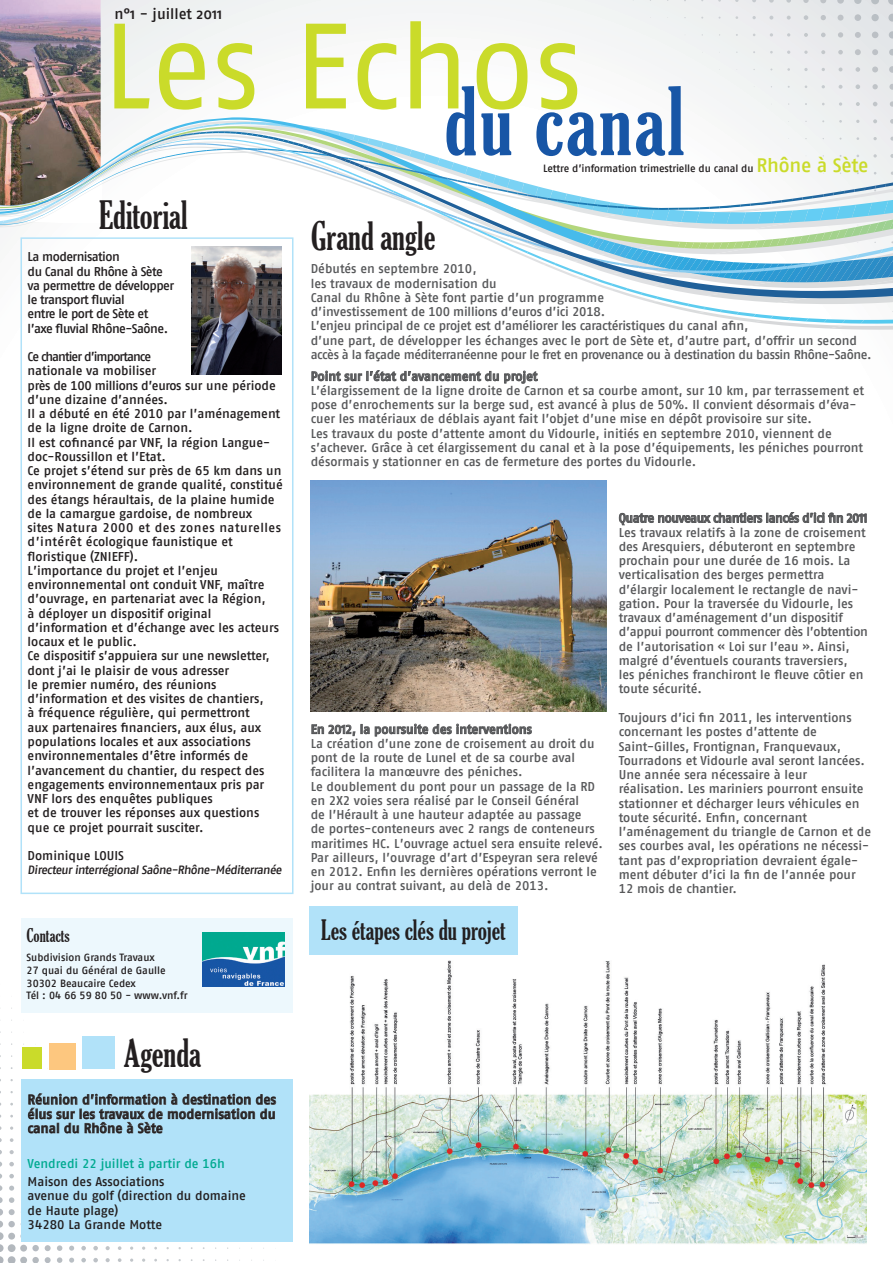
<style>
.page{position:relative;width:893px;height:1263px;background:#fff}
.page>*{position:absolute;margin:0;border:0;box-sizing:border-box;transform-origin:0 0}
.t1{font:extra-condensed 37.5px "Gloucester";color:#231f20}
.t2{font:extra-condensed 27px "Gloucester";color:#231f20}
.t3{font:extra-condensed 18px "Gloucester";color:#231f20}
.t4{font:15px "Fago No Med";color:#231f20}
.t5{font:13.5px/14.2px "Fago No Med Lf";color:#231f20;text-align:justify}
.t6{font:12.75px/14.2px "Fago No Med Tf";letter-spacing:-.005em;color:#57585a}
.t7{font:12.75px/14.2px "Fago No Med Tf";letter-spacing:-.005em;color:#231f20}
.t8{font:12.75px/14.2px "Fago No Med Tf";letter-spacing:-.04em;color:#231f20}
.t9{font:12.75px "Fago No Med Lf";letter-spacing:-.01em;color:#57585a}
.t10{font:12.75px "Fago No Med Lf";letter-spacing:-.03em;color:#57585a}
.t11{font:12.75px "Fago No Med Tf";color:#00aa91}
.t12{font:12px "Fago No Med Tf";color:#231f20}
.t13{font:10.5px/12.6px "Fago No Med Tf";color:#231f20}
.t14{font:10.5px "Fago No Med";letter-spacing:-.015em;color:#231f20}
.s1{font-size:19.5px;color:#cadb2a}
</style>
<div class="page">
<svg style="left:118px;top:1258px;width:3px;height:4px"></svg>
<svg style="left:106px;top:1258px;width:4px;height:4px"></svg>
<svg style="left:93px;top:1258px;width:5px;height:4px"></svg>
<svg style="left:81px;top:1258px;width:5px;height:4px"></svg>
<svg style="left:69px;top:1257px;width:5px;height:6px"></svg>
<svg style="left:57px;top:1257px;width:5px;height:6px"></svg>
<svg style="left:45px;top:1257px;width:6px;height:6px"></svg>
<svg style="left:118px;top:1246px;width:3px;height:4px"></svg>
<svg style="left:106px;top:1246px;width:4px;height:4px"></svg>
<svg style="left:93px;top:1246px;width:5px;height:4px"></svg>
<svg style="left:81px;top:1246px;width:5px;height:4px"></svg>
<svg style="left:69px;top:1245px;width:5px;height:6px"></svg>
<svg style="left:57px;top:1245px;width:5px;height:6px"></svg>
<svg style="left:45px;top:1245px;width:6px;height:6px"></svg>
<svg style="left:0;top:1221px;width:39px;height:42px"></svg>
<svg style="left:9px;top:1209px;width:6px;height:6px"></svg>
<svg style="left:0;top:1209px;width:3px;height:6px"></svg>
<svg style="left:9px;top:1197px;width:5px;height:6px"></svg>
<svg style="left:0;top:1197px;width:3px;height:6px"></svg>
<svg style="left:9px;top:1185px;width:5px;height:6px"></svg>
<svg style="left:9px;top:1174px;width:5px;height:4px"></svg>
<svg style="left:9px;top:1162px;width:5px;height:4px"></svg>
<svg style="left:10px;top:1150px;width:4px;height:4px"></svg>
<svg style="left:10px;top:1138px;width:3px;height:4px"></svg>
<div style="left:22px;top:1048px;width:20px;height:21px;background:#cadb2a"></div>
<div style="left:82px;top:1036px;width:33px;height:33px;background:#b1e2f9"></div>
<div style="left:49px;top:1043px;width:26px;height:26px;background:#fdc77f"></div>
<div style="left:21px;top:1079px;width:272px;height:163px;background:#b1e2f9"></div>
<svg style="left:197px;top:1094px;width:79px;height:25px"></svg>
<svg style="left:28px;top:1093px;width:71px;height:41px"></svg>
<svg style="left:99px;top:1093px;width:98px;height:41px"></svg>
<svg style="left:769px;top:0;width:5px;height:3px"></svg>
<svg style="left:786px;top:0;width:5px;height:3px"></svg>
<svg style="left:803px;top:0;width:6px;height:3px"></svg>
<svg style="left:820px;top:0;width:6px;height:3px"></svg>
<svg style="left:837px;top:0;width:7px;height:4px"></svg>
<svg style="left:854px;top:0;width:7px;height:4px"></svg>
<svg style="left:871px;top:0;width:8px;height:4px"></svg>
<svg style="left:888px;top:0;width:5px;height:5px"></svg>
<svg style="left:752px;top:16px;width:4px;height:3px"></svg>
<svg style="left:769px;top:16px;width:4px;height:4px"></svg>
<svg style="left:787px;top:16px;width:4px;height:4px"></svg>
<svg style="left:804px;top:15px;width:4px;height:5px"></svg>
<svg style="left:821px;top:15px;width:5px;height:5px"></svg>
<svg style="left:838px;top:15px;width:5px;height:6px"></svg>
<svg style="left:854px;top:14px;width:7px;height:7px"></svg>
<svg style="left:871px;top:14px;width:8px;height:7px"></svg>
<svg style="left:888px;top:14px;width:5px;height:7px"></svg>
<svg style="left:311px;top:370px;width:227px;height:14px"></svg>
<img style="left:0;top:0;width:101px;height:117px">
<svg style="left:0;top:117px;width:109px;height:154px"></svg>
<svg style="left:38px;top:131px;width:71px;height:106px"></svg>
<img style="left:0;top:136px;width:109px;height:92px">
<div style="left:21px;top:918px;width:272px;height:94px;background:#edf8fd"></div>
<img style="left:203px;top:932px;width:81px;height:54px">
<img style="left:311px;top:480px;width:296px;height:231px">
<svg style="left:619px;top:512px;width:240px;height:13px"></svg>
<svg style="left:859px;top:513px;width:8px;height:10px"></svg>
<img style="left:309px;top:960px;width:557px;height:284px">
<svg style="left:311px;top:723px;width:221px;height:14px"></svg>
<div style="left:309px;top:906px;width:209px;height:49px;background:#b1e2f9"></div>
<svg style="left:109px;top:21px;width:784px;height:309px"></svg>
<div style="left:21px;top:237px;width:272px;height:657px;border:2px solid #b1e2f9"></div>
<img style="left:191px;top:247px;width:90px;height:128px">
<p class="t4" style="left:114px;top:5px;width:110px">n°1 - juillet 2011</p>
<h1 class="t1" style="left:99px;top:194px;width:90px">Editorial</h1>
<p class="t8" style="left:28px;top:250px;width:148px">La modernisation<br>du Canal du Rhône à Sète va permettre de développer le transport fluvial<br>entre le port de Sète et l’axe fluvial Rhône-Saône.</p>
<p class="t7" style="left:28px;top:349px;width:257px">Ce chantier d’importance<br>nationale va mobiliser<br>près de 100 millions d’euros sur une période d’une dizaine d’années.<br>Il a débuté en été 2010 par l’aménagement de la ligne droite de Carnon.<br>Il est cofinancé par VNF, la région Langue&shy;doc-Roussillon et l’Etat.<br>Ce projet s’étend sur près de 65 km dans un environnement de grande qualité, constitué des étangs héraultais, de la plaine humide de la camargue gardoise, de nombreux<br>sites Natura 2000 et des zones naturelles d’intérêt écologique faunistique et floristique (ZNIEFF).<br>L’importance du projet et l’enjeu environnemental ont conduit VNF, maître d’ouvrage, en partenariat avec la Région,<br>à déployer un dispositif original d’information et d’échange avec les acteurs locaux et le public.<br>Ce dispositif s’appuiera sur une newsletter, dont j’ai le plaisir de vous adresser<br>le premier numéro, des réunions d’information et des visites de chantiers,<br>à fréquence régulière, qui permettront<br>aux partenaires financiers, aux élus, aux populations locales et aux associations environnementales d’être informés de l’avancement du chantier, du respect des engagements environnementaux pris par VNF lors des enquêtes publiques<br>et de trouver les réponses aux questions que ce projet pourrait susciter.</p>
<p class="t7" style="left:28px;top:848px;width:98px">Dominique LOUIS</p>
<p class="t12" style="left:28px;top:863px;width:257px">Directeur interrégional Saône-Rhône-Méditerranée</p>
<h3 class="t3" style="left:27px;top:925px;width:45px">Contacts</h3>
<p class="t13" style="left:27px;top:951px;width:162px">Subdivision Grands Travaux<br>27 quai du Général de Gaulle<br>30302 Beaucaire Cedex<br>Tél : 04 66 59 80 50 - www.vnf.fr</p>
<h1 class="t1" style="left:124px;top:1032px;width:79px">Agenda</h1>
<p class="t5" style="left:28px;top:1092px;width:250px">Réunion d’information à destination des élus sur les travaux de modernisation du canal du Rhône à Sète</p>
<p class="t11" style="left:28px;top:1156px;width:199px">Vendredi 22 juillet à partir de 16h</p>
<p class="t7" style="left:28px;top:1174px;width:220px">Maison des Associations<br>avenue du golf (direction du domaine de Haute plage)<br>34280 La Grande Motte</p>
<h1 class="t1" style="left:311px;top:215px;width:126px">Grand angle</h1>
<p class="t14" style="left:543px;top:162px;width:327px">Lettre d’information trimestrielle du canal du <span class="s1">Rhône à Sète</span></p>
<p class="t6" style="left:311px;top:262px;width:562px">Débutés en septembre 2010,<br>les travaux de modernisation du<br>Canal du Rhône à Sète font partie d’un programme<br>d’investissement de 100 millions d’euros d’ici 2018.<br>L’enjeu principal de ce projet est d’améliorer les caractéristiques du canal afin,<br>d’une part, de développer les échanges avec le port de Sète et, d’autre part, d’offrir un second accès à la façade méditerranéenne pour le fret en provenance ou à destination du bassin Rhône-Saône.</p>
<p class="t9" style="left:311px;top:369px;width:228px">Point sur l’état d’avancement du projet</p>
<p class="t6" style="left:311px;top:383px;width:555px">L’élargissement de la ligne droite de Carnon et sa courbe amont, sur 10 km, par terrassement et pose d’enrochements sur la berge sud, est avancé à plus de 50%. Il convient désormais d’éva&shy;cuer les matériaux de déblais ayant fait l’objet d’une mise en dépôt provisoire sur site.<br>Les travaux du poste d’attente amont du Vidourle, initiés en septembre 2010, viennent de s’achever. Grâce à cet élargissement du canal et à la pose d’équipements, les péniches pourront désormais y stationner en cas de fermeture des portes du Vidourle.</p>
<p class="t9" style="left:311px;top:722px;width:223px">En 2012, la poursuite des interventions</p>
<p class="t6" style="left:311px;top:736px;width:294px">La création d’une zone de croisement au droit du pont de la route de Lunel et de sa courbe aval facilitera la manœuvre des péniches.<br>Le doublement du pont pour un passage de la RD en 2X2 voies sera réalisé par le Conseil Général<br>de l’Hérault à une hauteur adaptée au passage<br>de portes-conteneurs avec 2 rangs de conteneurs maritimes HC. L’ouvrage actuel sera ensuite relevé.<br>Par ailleurs, l’ouvrage d’art d’Espeyran sera relevé en 2012. Enfin les dernières opérations verront le jour au contrat suivant, au delà de 2013.</p>
<h2 class="t2" style="left:321px;top:915px;width:186px">Les étapes clés du projet</h2>
<p class="t10" style="left:619px;top:511px;width:250px">Quatre nouveaux chantiers lancés d’ici fin 2011</p>
<p class="t6" style="left:619px;top:525px;width:251px">Les travaux relatifs à la zone de croisement des Aresquiers, débuteront en septembre prochain pour une durée de 16 mois. La verticalisation des berges permettra d’élargir localement le rectangle de navi&shy;gation. Pour la traversée du Vidourle, les travaux d’aménagement d’un dispositif d’appui pourront commencer dès l’obtention de l’autorisation « Loi sur l’eau ». Ainsi, malgré d’éventuels courants traversiers,<br>les péniches franchiront le fleuve côtier en toute sécurité.</p>
<p class="t6" style="left:619px;top:710px;width:254px">Toujours d’ici fin 2011, les interventions concernant les postes d’attente de Saint-Gilles, Frontignan, Franquevaux, Tourradons et Vidourle aval seront lancées.<br>Une année sera nécessaire à leur réalisation. Les mariniers pourront ensuite stationner et décharger leurs véhicules en toute sécurité. Enfin, concernant l’aménagement du triangle de Carnon et de ses courbes aval, les opérations ne nécessi&shy;tant pas d’expropriation devraient égale&shy;ment débuter d’ici la fin de l’année pour 12 mois de chantier.</p>
</div>
